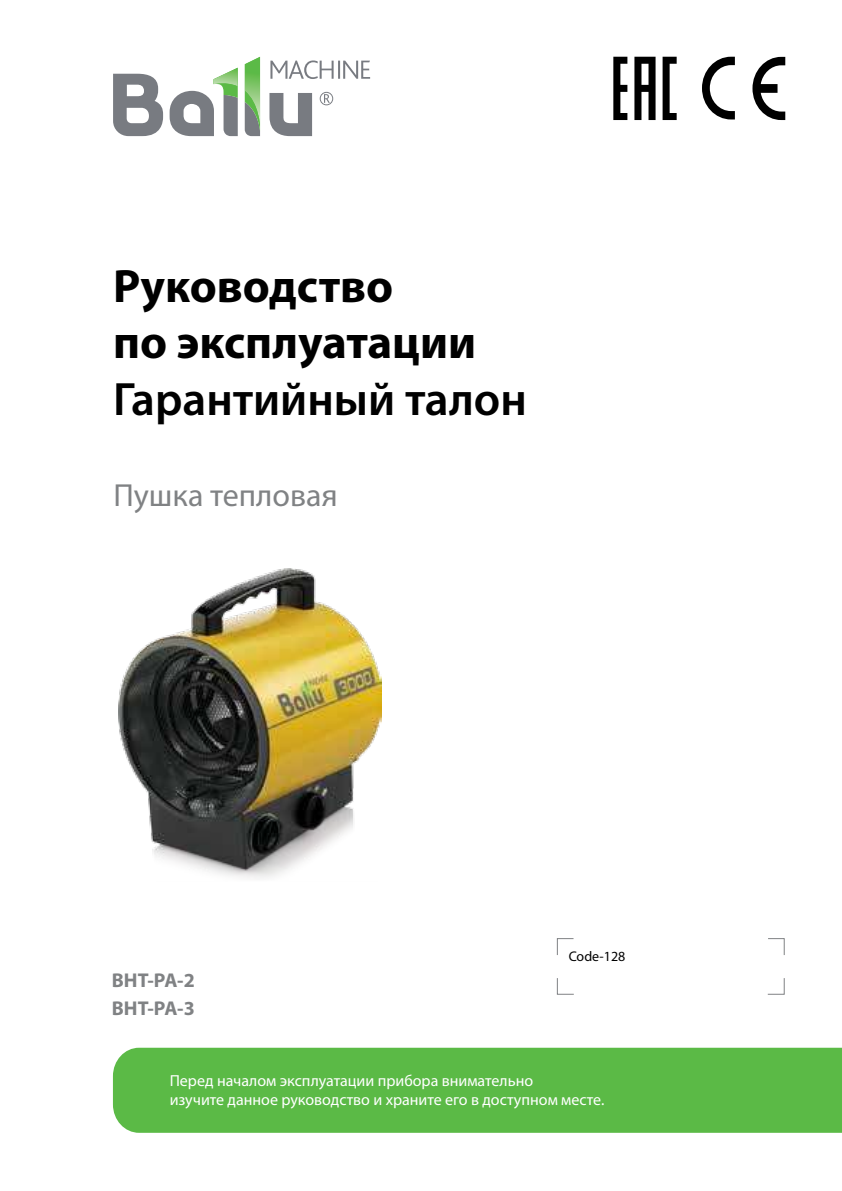
<style>
.page{position:relative;width:842px;height:1191px;background:#fff}
.page>*{position:absolute;margin:0;border:0;box-sizing:border-box;transform-origin:0 0}
.t1{font:700 47px/56.4px "Myriad Pro";color:#000}
.t2{font:600 47px "Myriad Pro";color:#000}
.t3{font:32px "Myriad Pro";color:#808284}
.t4{font:700 20px/28px "Myriad Pro";color:#808284}
.t5{font:16px/19.2px "Myriad Pro";color:#fff}
.t6{font:14px "Myriad Pro";color:#000}
</style>
<div class="page">
<img style="left:119px;top:568px;width:263px;height:311px">
<div style="left:113px;top:1047px;width:729px;height:85px;background:#5bba46"></div>
<svg style="left:113px;top:57px;width:257px;height:79px"></svg>
<svg style="left:702px;top:57px;width:33px;height:62px"></svg>
<svg style="left:752px;top:57px;width:33px;height:63px"></svg>
<svg style="left:613px;top:57px;width:64px;height:63px"></svg>
<svg style="left:556px;top:938px;width:18px;height:17px"></svg>
<svg style="left:556px;top:978px;width:18px;height:17px"></svg>
<svg style="left:768px;top:938px;width:17px;height:17px"></svg>
<svg style="left:767px;top:978px;width:18px;height:17px"></svg>
<h1 class="t1" style="left:113px;top:259px;width:365px">Руководство<br>по эксплуатации</h1>
<h1 class="t2" style="left:113px;top:381px;width:415px">Гарантийный талон</h1>
<h2 class="t3" style="left:113px;top:480px;width:226px">Пушка тепловая</h2>
<p class="t4" style="left:112px;top:967px;width:84px">BHT-PA-2<br>BHT-PA-3</p>
<p class="t6" style="left:569px;top:949px;width:58px">Code-128</p>
<p class="t5" style="left:170px;top:1071px;width:436px">Перед началом эксплуатации прибора внимательно<br>изучите данное руководство и храните его в доступном месте.</p>
</div>
